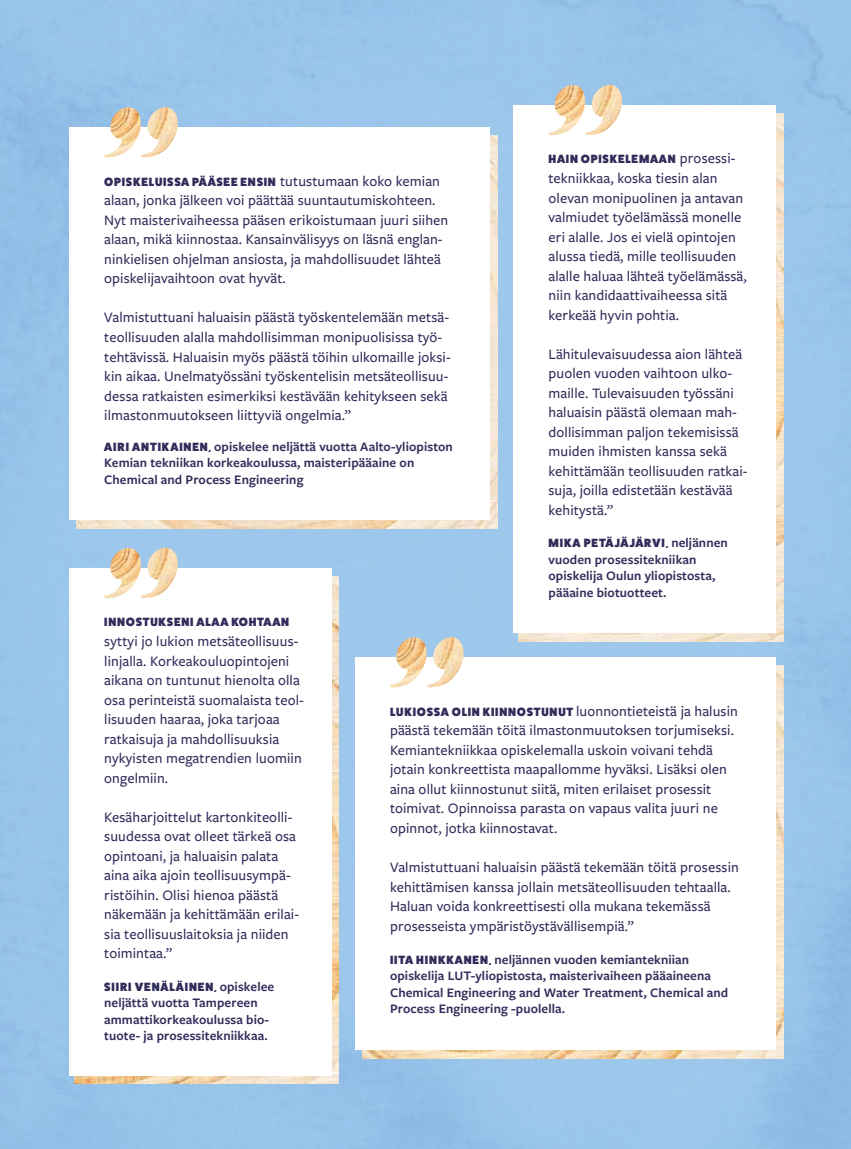
<style>
.page{position:relative;width:851px;height:1149px;background:#fff}
.page>*{position:absolute;margin:0;border:0;box-sizing:border-box;transform-origin:0 0}
.t1{font:500 15px/19.5px "Freight Sans Pro";letter-spacing:.005em;color:#302d5a}
.t2{font:600 13.5px/16.5px "Freight Sans Pro";letter-spacing:.005em;color:#302d5a}
.t3{font:800 12px "Fat Frank";letter-spacing:.065em;color:#302d5a}
.s1{font-family:"Freight Sans Pro";font-weight:500;font-size:15px}
.s2{font-family:"Fat Frank";font-weight:800;font-size:12px}
.s3{font-family:"Freight Sans Pro";font-weight:600;font-size:13.5px}
</style>
<div class="page">
<div style="left:0;top:0;width:850px;height:1148px;background:#9fc9ec"></div>
<img style="left:77px;top:135px;width:420px;height:393px">
<div style="left:69px;top:128px;width:421px;height:392px;background:#fff"></div>
<img style="left:104px;top:107px;width:74px;height:50px">
<img style="left:362px;top:665px;width:421px;height:392px">
<div style="left:355px;top:657px;width:421px;height:392px;background:#fff"></div>
<img style="left:518px;top:113px;width:265px;height:528px">
<div style="left:513px;top:105px;width:263px;height:527px;background:#fff"></div>
<img style="left:74px;top:576px;width:265px;height:507px">
<div style="left:69px;top:568px;width:263px;height:507px;background:#fff"></div>
<img style="left:548px;top:85px;width:74px;height:50px">
<img style="left:390px;top:637px;width:73px;height:50px">
<img style="left:104px;top:548px;width:74px;height:50px">
<p class="t3" style="left:104px;top:175px;width:337px">OPISKELUISSA PÄÄSEE ENSIN <span class="s1">tutustumaan koko kemian</span></p>
<p class="t1" style="left:104px;top:190px;width:345px">alaan, jonka jälkeen voi päättää suuntautumiskohteen.<br>Nyt maisterivaiheessa pääsen erikoistumaan juuri siihen alaan, mikä kiinnostaa. Kansainvälisyys on läsnä englan&shy;ninkielisen ohjelman ansiosta, ja mahdollisuudet lähteä opiskelijavaihtoon ovat hyvät.</p>
<p class="t1" style="left:104px;top:307px;width:348px">Valmistuttuani haluaisin päästä työskentelemään metsä&shy;teollisuuden alalla mahdollisimman monipuolisissa työ&shy;tehtävissä. Haluaisin myös päästä töihin ulkomaille joksi&shy;kin aikaa. Unelmatyössäni työskentelisin metsäteollisuu&shy;dessa ratkaisten esimerkiksi kestävään kehitykseen sekä ilmastonmuutokseen liittyviä ongelmia.”</p>
<p class="t2" style="left:104px;top:437px;width:350px"><span class="s2">AIRI ANTIKAINEN,</span> opiskelee neljättä vuotta Aalto-yliopiston<br>Kemian tekniikan korkeakoulussa, maisteripääaine on<br>Chemical and Process Engineering</p>
<p class="t3" style="left:548px;top:152px;width:187px">HAIN OPISKELEMAAN <span class="s1">prosessi-</span></p>
<p class="t1" style="left:548px;top:168px;width:200px">tekniikkaa, koska tiesin alan olevan monipuolinen ja antavan valmiudet työelämässä monelle eri alalle. Jos ei vielä opintojen alussa tiedä, mille teollisuuden alalle haluaa lähteä työelämässä, niin kandidaattivaiheessa sitä kerkeää hyvin pohtia.</p>
<p class="t1" style="left:548px;top:343px;width:200px">Lähitulevaisuudessa aion lähteä puolen vuoden vaihtoon ulko&shy;maille. Tulevaisuuden työssäni haluaisin päästä olemaan mah&shy;dollisimman paljon tekemisissä muiden ihmisten kanssa sekä kehittämään teollisuuden ratkai&shy;suja, joilla edistetään kestävää kehitystä.”</p>
<p class="t3" style="left:548px;top:536px;width:181px">MIKA PETÄJÄJÄRVI, <span class="s3">neljännen</span></p>
<p class="t2" style="left:548px;top:550px;width:168px">vuoden prosessitekniikan opiskelija Oulun yliopistosta, pääaine biotuotteet.</p>
<p class="t3" style="left:104px;top:615px;width:186px">INNOSTUKSENI ALAA KOHTAAN</p>
<p class="t1" style="left:104px;top:630px;width:201px">syttyi jo lukion metsäteollisuus&shy;linjalla. Korkeakouluopintojeni aikana on tuntunut hienolta olla osa perinteistä suomalaista teol&shy;lisuuden haaraa, joka tarjoaa ratkaisuja ja mahdollisuuksia nykyisten megatrendien luomiin ongelmiin.</p>
<p class="t1" style="left:104px;top:806px;width:196px">Kesäharjoittelut kartonkiteolli&shy;suudessa ovat olleet tärkeä osa opintoani, ja haluaisin palata aina aika ajoin teollisuusympä&shy;ristöihin. Olisi hienoa päästä näkemään ja kehittämään erilai&shy;sia teollisuuslaitoksia ja niiden toimintaa.”</p>
<p class="t3" style="left:104px;top:979px;width:171px">SIIRI VENÄLÄINEN, <span class="s3">opiskelee</span></p>
<p class="t2" style="left:104px;top:993px;width:166px">neljättä vuotta Tampereen ammattikorkeakoulussa bio&shy;tuote- ja prosessitekniikkaa.</p>
<p class="t1" style="left:390px;top:700px;width:349px"><span class="s2">LUKIOSSA OLIN KIINNOSTUNUT</span> luonnontieteistä ja halusin päästä tekemään töitä ilmastonmuutoksen torjumiseksi.<br>Kemiantekniikkaa opiskelemalla uskoin voivani tehdä jotain konkreettista maapallomme hyväksi. Lisäksi olen aina ollut kiinnostunut siitä, miten erilaiset prosessit toimivat. Opinnoissa parasta on vapaus valita juuri ne opinnot, jotka kiinnostavat.</p>
<p class="t1" style="left:390px;top:856px;width:350px">Valmistuttuani haluaisin päästä tekemään töitä prosessin kehittämisen kanssa jollain metsäteollisuuden tehtaalla.<br>Haluan voida konkreettisesti olla mukana tekemässä prosesseista ympäristöystävällisempiä.”</p>
<p class="t2" style="left:390px;top:950px;width:340px"><span class="s2">IITA HINKKANEN,</span> neljännen vuoden kemiantekniian opiskelija LUT-yliopistosta, maisterivaiheen pääaineena Chemical Engineering and Water Treatment, Chemical and Process Engineering -puolella.</p>
</div>
